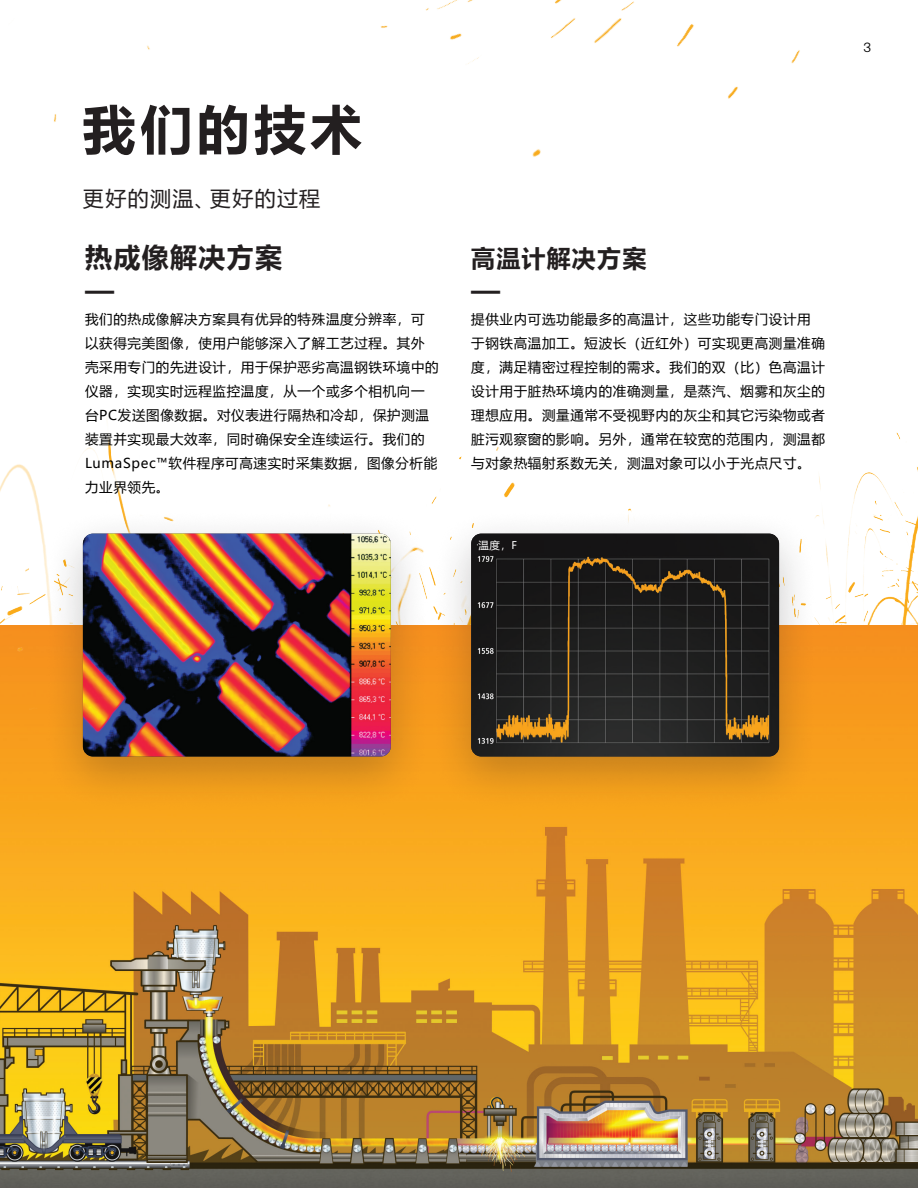
<style>
.page{position:relative;width:918px;height:1188px;background:#fff}
.page>*{position:absolute;margin:0;border:0;box-sizing:border-box;transform-origin:0 0}
.t1{font:700 52.5px "Microsoft Ya Hei";letter-spacing:.085em;color:#231f20}
.CH_H1_Header_small{font:700 27px "Microsoft Ya Hei";letter-spacing:.05em;color:#231f20}
.CH_H1_Header_small-2{font:700 24px "Microsoft Ya Hei";letter-spacing:.05em;color:#231f20}
.CH_BC___Table_copy{font:21px "Microsoft Ya Hei";letter-spacing:.065em;color:#231f20}
.CH_Paragraph_Style{font:13.5px/24px "Microsoft Ya Hei";letter-spacing:.05em;color:#000}
.Paragraph_Text{font:13.5px "Messina Sans";color:#000}
.CH_Paragraph_Style-2{font:10.5px "Microsoft Ya Hei";color:#fff}
</style>
<div class="page">
<img style="left:0;top:624px;width:918px;height:564px">
<img style="left:0;top:432px;width:918px;height:192px">
<div style="left:430px;top:507px;width:390px;height:306px;background:#231f20;opacity:.25"></div>
<img style="left:471px;top:534px;width:308px;height:222px">
<div style="left:41px;top:507px;width:391px;height:306px;background:#231f20;opacity:.25"></div>
<img style="left:83px;top:534px;width:308px;height:222px">
<img style="left:0;top:578px;width:69px;height:142px">
<div style="left:478px;top:540px;width:66px;height:13px;background:#151314"></div>
<p class="t1" style="left:83px;top:93px;width:281px">我们的技术</p>
<p class="CH_BC___Table_copy" style="left:83px;top:184px;width:239px">更好的测温、更好的过程</p>
<p class="CH_H1_Header_small" style="left:85px;top:239px;width:199px">热成像解决方案</p>
<p class="CH_H1_Header_small" style="left:85px;top:271px;width:31px">—</p>
<p class="CH_Paragraph_Style" style="left:85px;top:306px;width:355px">我们的热成像解决方案具有优异的特殊温度分辨率，可以获得完美图像，使用户能够深入了解工艺过程。其外壳采用专门的先进设计，用于保护恶劣高温钢铁环境中的仪器，实现实时远程监控温度，从一个或多个相机向一台PC发送图像数据。对仪表进行隔热和冷却，保护测温装置并实现最大效率，同时确保安全连续运行。我们的<br>LumaSpec™软件程序可高速实时采集数据，图像分析能力业界领先。</p>
<p class="CH_H1_Header_small-2" style="left:471px;top:242px;width:177px">高温计解决方案</p>
<p class="CH_H1_Header_small" style="left:471px;top:271px;width:31px">—</p>
<p class="CH_Paragraph_Style" style="left:471px;top:306px;width:355px">提供业内可选功能最多的高温计，这些功能专门设计用于钢铁高温加工。短波长（近红外）可实现更高测量准确度，满足精密过程控制的需求。我们的双（比）色高温计设计用于脏热环境内的准确测量，是蒸汽、烟雾和灰尘的理想应用。测量通常不受视野内的灰尘和其它污染物或者脏污观察窗的影响。另外，通常在较宽的范围内，测温都与对象热辐射系数无关，测温对象可以小于光点尺寸。</p>
<p class="CH_Paragraph_Style-2" style="left:478px;top:538px;width:40px">温度，F</p>
<p class="Paragraph_Text" style="left:864px;top:40px;width:9px">3</p>
</div>
